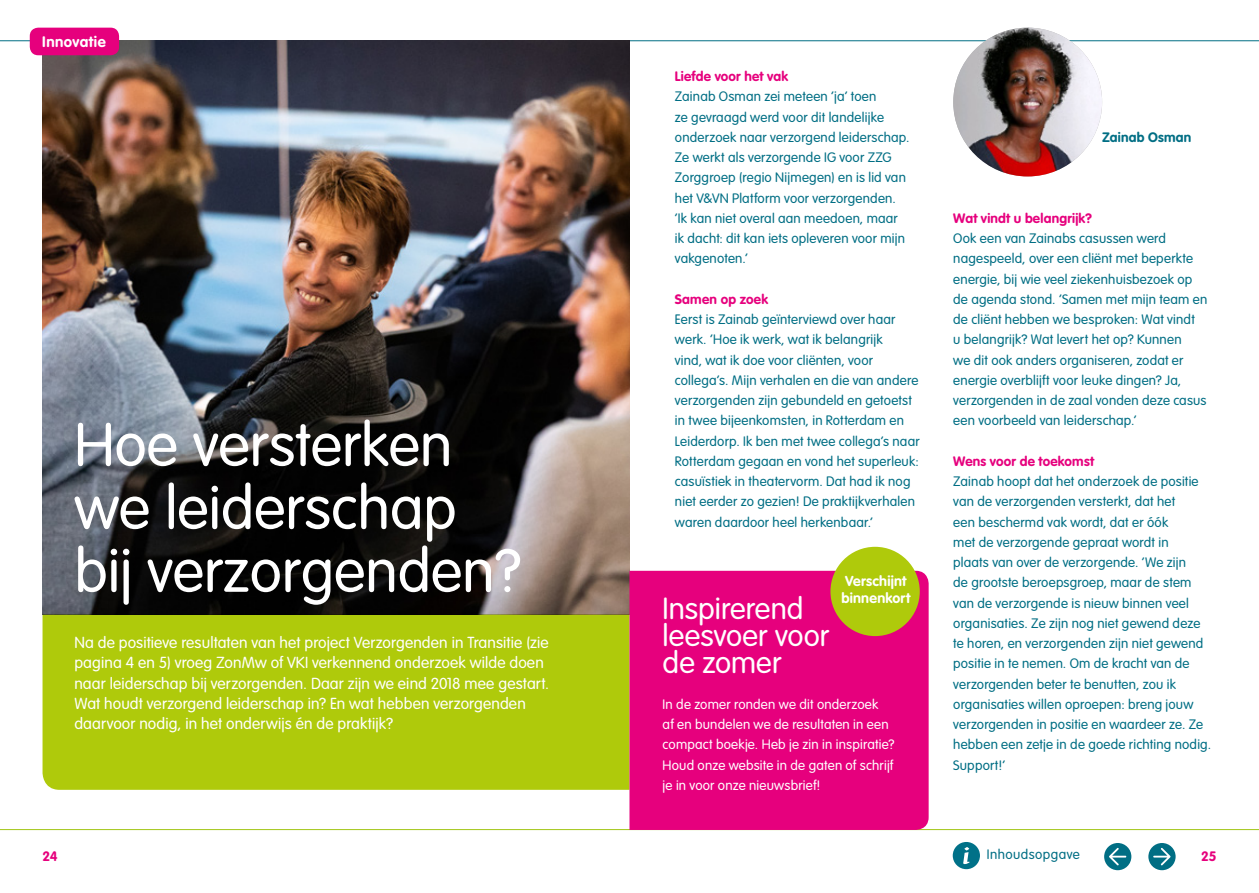
<style>
.page{position:relative;width:1259px;height:893px;background:#fff}
.page>*{position:absolute;margin:0;border:0;box-sizing:border-box;transform-origin:0 0}
.t1{font:300 60px/63px "VAG Rounded Std";color:#fff}
.t2{font:300 30px/27px "VAG Rounded Std";color:#fff}
.t3{font:300 15.75px/20.2px "VAG Rounded Std";letter-spacing:.01em;color:#fff}
.t4{font:700 15px "VAG Rounded Std";letter-spacing:.035em;color:#fff}
.t5{font:700 14.25px/17.1px "VAG Rounded Std";letter-spacing:.015em;color:#fff}
.t6{font:300 13.5px/20.2px "VAG Rounded Std";letter-spacing:.015em;color:#006e84}
.t7{font:300 13.5px/20.2px "VAG Rounded Std";letter-spacing:.015em;color:#fff}
.t8{font:700 13.5px "VAG Rounded Std";letter-spacing:.015em;color:#e6007d}
.t9{font:300 13.5px "VAG Rounded Std";letter-spacing:.035em;color:#006e84}
.t10{font:700 13.5px "VAG Rounded Std";letter-spacing:.015em;color:#006e84}
</style>
<div class="page">
<hr style="left:0;top:40px;width:1259px;height:1px;background:#006e84">
<hr style="left:0;top:829px;width:1259px;height:1px;background:#a2c617">
<div style="left:1148px;top:843px;width:27px;height:27px;background:#006e84;border-radius:50%"></div>
<svg style="left:1153px;top:848px;width:17px;height:17px"></svg>
<div style="left:1104px;top:843px;width:27px;height:27px;background:#006e84;border-radius:50%"></div>
<svg style="left:1109px;top:848px;width:17px;height:17px"></svg>
<div style="left:952px;top:842px;width:28px;height:27px;background:#007188;border-radius:50%"></div>
<svg style="left:963px;top:847px;width:6px;height:17px"></svg>
<img style="left:43px;top:40px;width:586px;height:574px">
<div style="left:43px;top:614px;width:586px;height:176px;background:#afca0b"></div>
<div style="left:629px;top:571px;width:299px;height:259px;background:#e6007d"></div>
<div style="left:30px;top:28px;width:89px;height:27px;background:#e6007d;border-radius:9px"></div>
<div style="left:830px;top:547px;width:89px;height:89px;background:#afca0b;border-radius:50%"></div>
<img style="left:953px;top:28px;width:149px;height:148px;border-radius:74px">
<p class="t4" style="left:42px;top:33px;width:65px">Innovatie</p>
<h1 class="t1" style="left:74px;top:415px;width:448px">Hoe versterken we leiderschap bij verzorgenden?</h1>
<p class="t3" style="left:74px;top:633px;width:476px">Na de positieve resultaten van het project Verzorgenden in Transitie (zie pagina 4 en 5) vroeg ZonMw of VKI verkennend onderzoek wilde doen naar leiderschap bij verzorgenden. Daar zijn we eind 2018 mee gestart.<br>Wat houdt verzorgend leiderschap in? En wat hebben verzorgenden daarvoor nodig, in het onderwijs én de praktijk?</p>
<p class="t8" style="left:675px;top:68px;width:115px">Liefde voor het vak</p>
<p class="t6" style="left:675px;top:87px;width:236px">Zainab Osman zei meteen ‘ja’ toen<br>ze gevraagd werd voor dit landelijke onderzoek naar verzorgend leiderschap.<br>Ze werkt als verzorgende IG voor ZZG Zorggroep (regio Nijmegen) en is lid van het V&amp;VN Platform voor verzorgenden. ‘Ik kan niet overal aan meedoen, maar ik dacht: dit kan iets opleveren voor mijn vakgenoten.’</p>
<p class="t8" style="left:675px;top:291px;width:95px">Samen op zoek</p>
<p class="t6" style="left:675px;top:310px;width:246px">Eerst is Zainab geïnterviewd over haar werk. ‘Hoe ik werk, wat ik belangrijk<br>vind, wat ik doe voor cliënten, voor collega’s. Mijn verhalen en die van andere verzorgenden zijn gebundeld en getoetst in twee bijeenkomsten, in Rotterdam en Leiderdorp. Ik ben met twee collega’s naar Rotterdam gegaan en vond het superleuk: casuïstiek in theatervorm. Dat had ik nog niet eerder zo gezien! De praktijkverhalen waren daardoor heel herkenbaar.’</p>
<p class="t5" style="left:841px;top:572px;width:70px">Verschijnt binnenkort</p>
<h2 class="t2" style="left:662px;top:596px;width:168px">Inspirerend leesvoer voor de zomer</h2>
<p class="t7" style="left:662px;top:694px;width:233px">In de zomer ronden we dit onderzoek<br>af en bundelen we de resultaten in een compact boekje. Heb je zin in inspiratie?<br>Houd onze website in de gaten of schrijf je in voor onze nieuwsbrief!</p>
<p class="t10" style="left:1102px;top:129px;width:91px">Zainab Osman</p>
<p class="t8" style="left:953px;top:210px;width:140px">Wat vindt u belangrijk?</p>
<p class="t6" style="left:953px;top:229px;width:256px">Ook een van Zainabs casussen werd nagespeeld, over een cliënt met beperkte energie, bij wie veel ziekenhuisbezoek op de agenda stond. ‘Samen met mijn team en de cliënt hebben we besproken: Wat vindt<br>u belangrijk? Wat levert het op? Kunnen<br>we dit ook anders organiseren, zodat er energie overblijft voor leuke dingen? Ja, verzorgenden in de zaal vonden deze casus een voorbeeld van leiderschap.’</p>
<p class="t8" style="left:953px;top:453px;width:142px">Wens voor de toekomst</p>
<p class="t6" style="left:953px;top:472px;width:259px">Zainab hoopt dat het onderzoek de positie van de verzorgenden versterkt, dat het<br>een beschermd vak wordt, dat er óók<br>met de verzorgende gepraat wordt in<br>plaats van over de verzorgende. ‘We zijn<br>de grootste beroepsgroep, maar de stem van de verzorgende is nieuw binnen veel organisaties. Ze zijn nog niet gewend deze te horen, en verzorgenden zijn niet gewend positie in te nemen. Om de kracht van de verzorgenden beter te benutten, zou ik organisaties willen oproepen: breng jouw verzorgenden in positie en waardeer ze. Ze hebben een zetje in de goede richting nodig.<br>Support!’</p>
<p class="t8" style="left:43px;top:848px;width:16px">24</p>
<p class="t9" style="left:986px;top:846px;width:95px">Inhoudsopgave</p>
<p class="t8" style="left:1201px;top:848px;width:17px">25</p>
</div>
